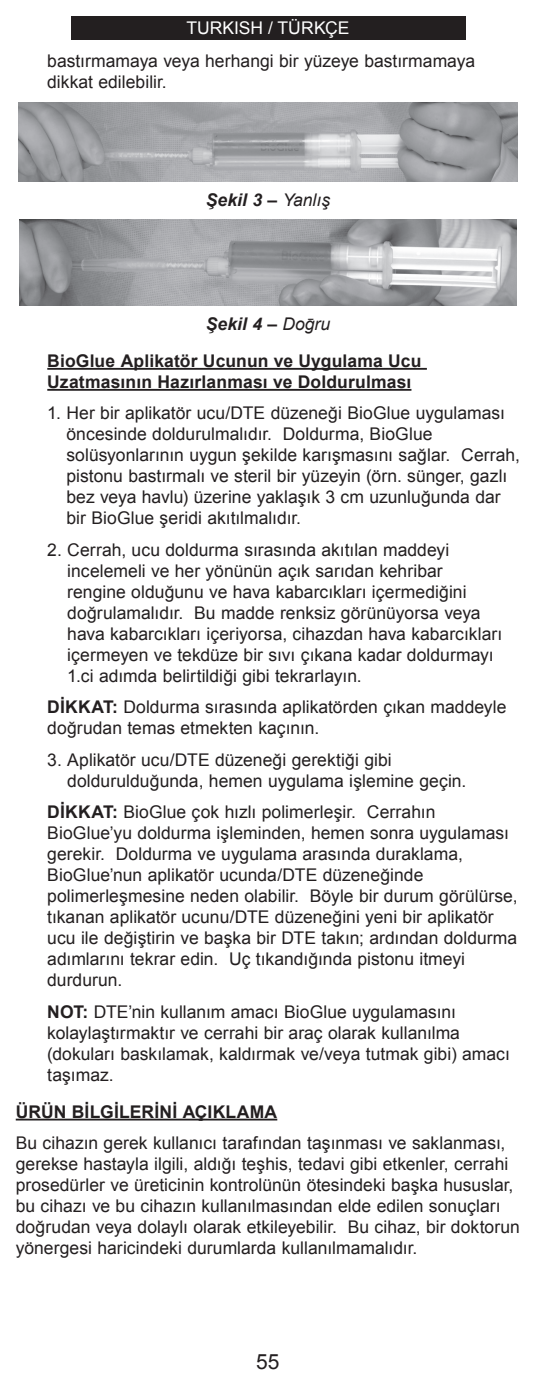
<style>
.page{position:relative;width:536px;height:1386px;background:#fff}
.page>*{position:absolute;margin:0;border:0;box-sizing:border-box;transform-origin:0 0}
.t1{font:21px "Arial";color:#231f20}
.t2{font:17.5px/21px "Arial";color:#231f20}
.t3{font:700 17.5px/36.8px "Arial";letter-spacing:.01em;color:#231f20}
.t4{font:17.5px "Arial";color:#fff}
.t5{font:italic 700 17.5px "Arial";letter-spacing:.005em;color:#231f20}
.s1{font-weight:400}
.s2{font-style:italic}
.s3{font-weight:400;font-style:italic}
.s4{font-weight:700}
</style>
<div class="page">
<div style="left:71px;top:16px;width:394px;height:23px;background:#231f20"></div>
<hr style="left:47px;top:368px;width:379px;height:2px;background:#231f20">
<hr style="left:47px;top:389px;width:364px;height:2px;background:#231f20">
<hr style="left:16px;top:1119px;width:261px;height:2px;background:#231f20">
<img style="left:18px;top:102px;width:499px;height:79px">
<img style="left:19px;top:220px;width:497px;height:86px">
<p class="t4" style="left:186px;top:16px;width:165px">TURKISH / TÜRKÇE</p>
<p class="t2" style="left:47px;top:51px;width:429px">bastırmamaya veya herhangi bir yüzeye bastırmamaya dikkat edilebilir.</p>
<p class="t5" style="left:206px;top:188px;width:126px">Şekil 3 – <span class="s1">Yanlış</span></p>
<p class="t3" style="left:47px;top:306px;width:375px;text-indent:158px"><span class="s2">Şekil 4 –</span> <span class="s3">Doḡru<br></span>BioGlue Aplikatör Ucunun ve Uygulama Ucu</p>
<p class="t3" style="left:47px;top:364px;width:365px">Uzatmasının Hazırlanması ve Doldurulması</p>
<p class="t2" style="left:66px;top:403px;width:455px;text-indent:-19px">1. Her bir aplikatör ucu/DTE düzeneği BioGlue uygulaması öncesinde doldurulmalıdır. Doldurma, BioGlue solüsyonlarının uygun şekilde karışmasını sağlar. Cerrah, pistonu bastırmalı ve steril bir yüzeyin (örn. sünger, gazlı bez veya havlu) üzerine yaklaşık 3 cm uzunluğunda dar bir BioGlue şeridi akıtılmalıdır.</p>
<p class="t2" style="left:67px;top:540px;width:436px;text-indent:-20px">2. Cerrah, ucu doldurma sırasında akıtılan maddeyi incelemeli ve her yönünün açık sarıdan kehribar rengine olduğunu ve hava kabarcıkları içermediğini doğrulamalıdır. Bu madde renksiz görünüyorsa veya hava kabarcıkları içeriyorsa, cihazdan hava kabarcıkları içermeyen ve tekdüze bir sıvı çıkana kadar doldurmayı 1.ci adımda belirtildiği gibi tekrarlayın.</p>
<p class="t2" style="left:47px;top:697px;width:460px"><span class="s4">DİKKAT:</span> Doldurma sırasında aplikatörden çıkan maddeyle doğrudan temas etmekten kaçının.</p>
<p class="t2" style="left:67px;top:750px;width:400px;text-indent:-20px">3. Aplikatör ucu/DTE düzeneği gerektiği gibi doldurulduğunda, hemen uygulama işlemine geçin.</p>
<p class="t2" style="left:47px;top:802px;width:472px"><span class="s4">DİKKAT:</span> BioGlue çok hızlı polimerleşir. Cerrahın BioGlue’yu doldurma işleminden, hemen sonra uygulaması gerekir. Doldurma ve uygulama arasında duraklama, BioGlue’nun aplikatör ucunda/DTE düzeneğinde polimerleşmesine neden olabilir. Böyle bir durum görülürse, tıkanan aplikatör ucunu/DTE düzeneğini yeni bir aplikatör ucu ile değiştirin ve başka bir DTE takın; ardından doldurma adımlarını tekrar edin. Uç tıkandığında pistonu itmeyi durdurun.</p>
<p class="t2" style="left:47px;top:1002px;width:464px"><span class="s4">NOT:</span> DTE’nin kullanım amacı BioGlue uygulamasını kolaylaştırmaktır ve cerrahi bir araç olarak kullanılma (dokuları baskılamak, kaldırmak ve/veya tutmak gibi) amacı taşımaz.</p>
<p class="t3" style="left:16px;top:1094px;width:263px">ÜRÜN BİLGİLERİNİ AÇIKLAMA</p>
<p class="t2" style="left:16px;top:1133px;width:505px">Bu cihazın gerek kullanıcı tarafından taşınması ve saklanması, gerekse hastayla ilgili, aldığı teşhis, tedavi gibi etkenler, cerrahi prosedürler ve üreticinin kontrolünün ötesindeki başka hususlar, bu cihazı ve bu cihazın kullanılmasından elde edilen sonuçları doğrudan veya dolaylı olarak etkileyebilir. Bu cihaz, bir doktorun yönergesi haricindeki durumlarda kullanılmamalıdır.</p>
<p class="t1" style="left:256px;top:1348px;width:25px">55</p>
</div>
